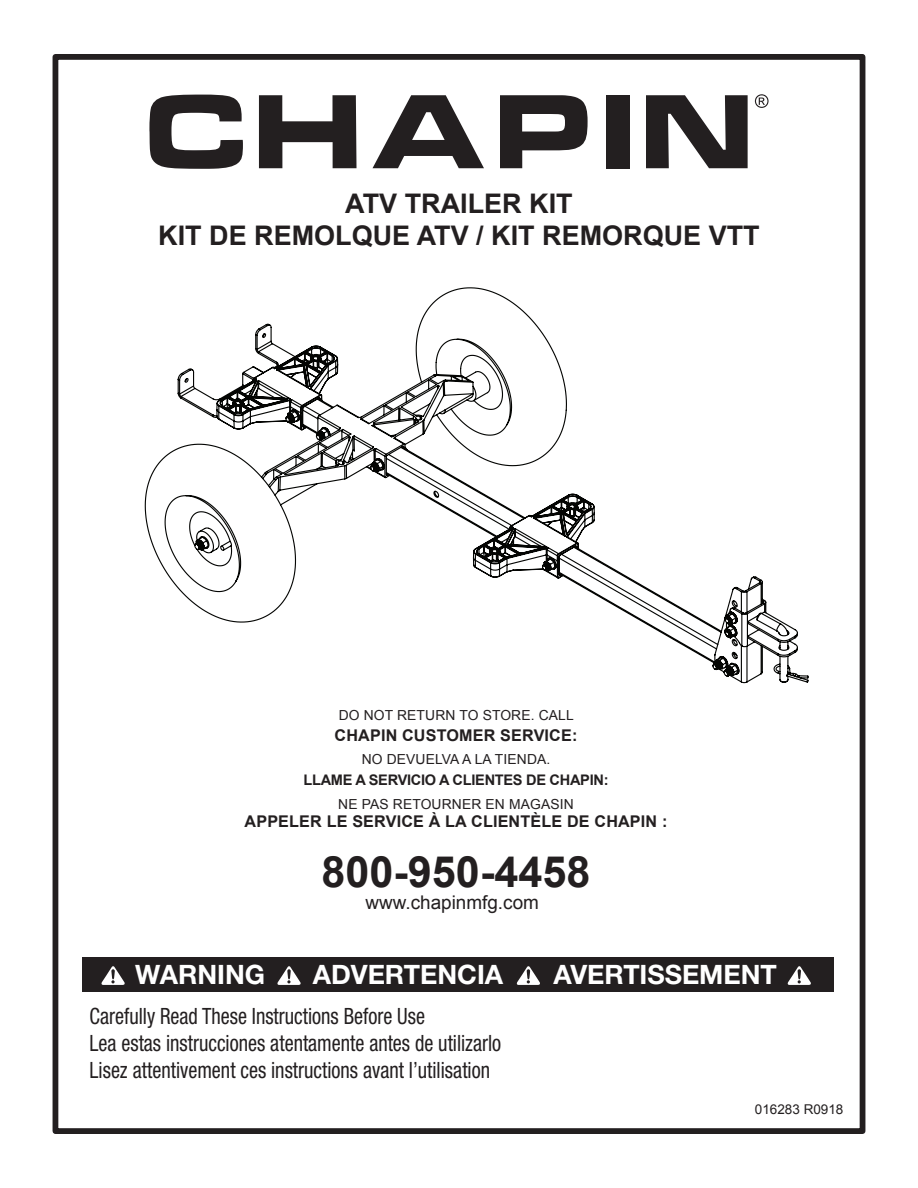
<style>
.page{position:relative;width:918px;height:1188px;background:#fff}
.page>*{position:absolute;margin:0;border:0;box-sizing:border-box;transform-origin:0 0}
.t1{font:700 43.2px "Arial";color:#231f20}
.t2{font:700 27px/32.4px "Arial";color:#231f20;text-align:center}
.t3{font:700 26.7px "Helvetica Neue";color:#fff}
.t4{font:condensed 22.5px/27px "Helvetica Neue LT Std";color:#231f20;scale:.9 1}
.t5{font:condensed 22.5px "Helvetica Neue";color:#231f20;scale:.9 1}
.t6{font:18.9px "Arial";color:#231f20}
.t7{font:700 16.2px "Arial";letter-spacing:.01em;color:#231f20}
.t8{font:700 14.55px "Arial";letter-spacing:-.02em;color:#231f20}
.t9{font:13.8px "Arial";letter-spacing:.01em;color:#231f20}
.t10{font:13.5px "Arial";color:#231f20}
</style>
<div class="page">
<div style="left:53px;top:54px;width:812px;height:1080px;border:6px solid #231f20"></div>
<svg style="left:149px;top:95px;width:94px;height:74px"></svg>
<svg style="left:259px;top:95px;width:98px;height:73px"></svg>
<svg style="left:373px;top:95px;width:111px;height:73px"></svg>
<svg style="left:500px;top:95px;width:88px;height:73px"></svg>
<div style="left:606px;top:95px;width:24px;height:73px;background:#231f20"></div>
<svg style="left:646px;top:95px;width:102px;height:73px"></svg>
<svg style="left:755px;top:94px;width:14px;height:14px"></svg>
<div style="left:82px;top:957px;width:752px;height:34px;background:#231f20"></div>
<svg style="left:277px;top:966px;width:24px;height:19px"></svg>
<svg style="left:101px;top:966px;width:24px;height:19px"></svg>
<svg style="left:787px;top:966px;width:24px;height:19px"></svg>
<svg style="left:517px;top:966px;width:23px;height:19px"></svg>
<svg style="left:144px;top:287px;width:665px;height:397px"></svg>
<p class="t2" style="left:158px;top:188px;width:603px">ATV TRAILER KIT<br>KIT DE REMOLQUE ATV / KIT REMORQUE VTT</p>
<p class="t9" style="left:339px;top:707px;width:237px">DO NOT RETURN TO STORE. CALL</p>
<p class="t7" style="left:335px;top:724px;width:244px">CHAPIN CUSTOMER SERVICE:</p>
<p class="t9" style="left:362px;top:750px;width:190px">NO DEVUELVA A LA TIENDA.</p>
<p class="t8" style="left:303px;top:770px;width:307px">LLAME A SERVICIO A CLIENTES DE CHAPIN:</p>
<p class="t9" style="left:338px;top:795px;width:237px">NE PAS RETOURNER EN MAGASIN</p>
<p class="t7" style="left:245px;top:811px;width:424px">APPELER LE SERVICE À LA CLIENTÈLE DE CHAPIN :</p>
<h1 class="t1" style="left:322px;top:843px;width:270px">800-950-4458</h1>
<p class="t6" style="left:366px;top:890px;width:175px">www.chapinmfg.com</p>
<p class="t3" style="left:135px;top:958px;width:132px">WARNING</p>
<p class="t3" style="left:313px;top:958px;width:192px">ADVERTENCIA</p>
<p class="t3" style="left:554px;top:958px;width:225px">AVERTISSEMENT</p>
<p class="t5" style="left:90px;top:1003px;width:374px">Carefully Read These Instructions Before Use</p>
<p class="t4" style="left:90px;top:1029px;width:459px">Lea estas instrucciones atentamente antes de utilizarlo<br>Lisez attentivement ces instructions avant l’utilisation</p>
<p class="t10" style="left:755px;top:1100px;width:90px">016283 R0918</p>
</div>
